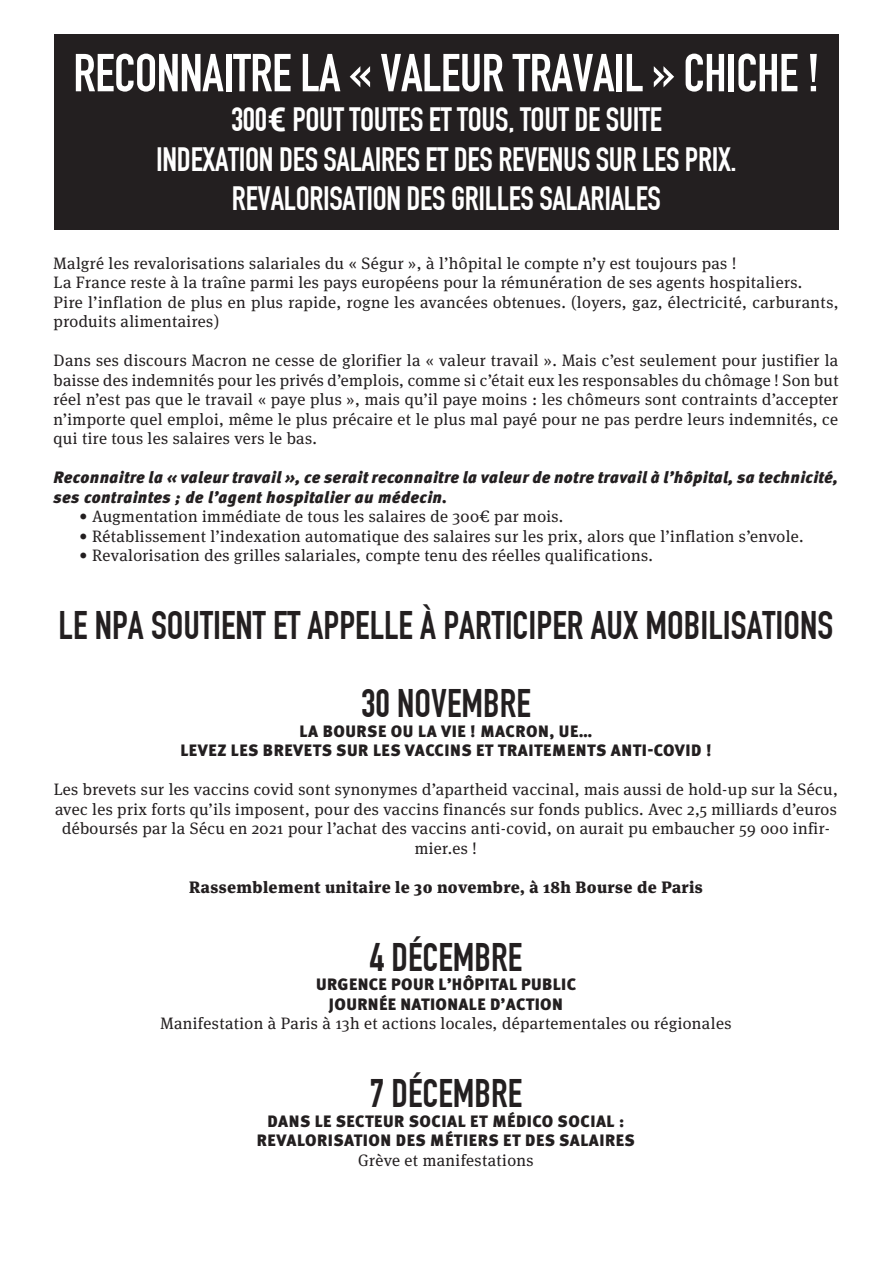
<style>
.page{position:relative;width:893px;height:1263px;background:#fff}
.page>*{position:absolute;margin:0;border:0;box-sizing:border-box;transform-origin:0 0}
.Titre_noir_long{font:52.5px "DIN Engschrift";letter-spacing:-.01em;color:#fff}
.Intertitre{font:39px "DIN Engschrift";color:#231f20}
.Titre_noir_long-2{font:33px "DIN Engschrift";letter-spacing:-.01em;color:#fff}
.Texte_courant{font:16.5px/19.5px "Meta Serif Pro";letter-spacing:.02em;color:#231f20}
.Liste{font:16.5px "Meta Serif Pro";letter-spacing:.02em;color:#231f20}
.Texte_courant-2{font:900 16.5px "Meta Pro";letter-spacing:.03em;color:#231f20}
.Texte_courant-3{font:italic 900 16.5px/19.5px "Meta Pro";letter-spacing:.02em;color:#231f20}
.Texte_courant-4{font:900 16.5px "Meta Serif Pro";letter-spacing:.02em;color:#231f20}
.s1{font-family:"Roboto";font-weight:700}
</style>
<div class="page">
<div style="left:54px;top:34px;width:785px;height:196px;background:#231f20"></div>
<p class="Titre_noir_long" style="left:73px;top:42px;width:748px">RECONNAITRE LA « VALEUR TRAVAIL » CHICHE !</p>
<p class="Titre_noir_long-2" style="left:231px;top:100px;width:432px">300<span class="s1">€</span> POUT TOUTES ET TOUS, TOUT DE SUITE</p>
<p class="Titre_noir_long-2" style="left:156px;top:140px;width:582px">INDEXATION DES SALAIRES ET DES REVENUS SUR LES PRIX.</p>
<p class="Titre_noir_long-2" style="left:232px;top:179px;width:430px">REVALORISATION DES GRILLES SALARIALES</p>
<p class="Texte_courant" style="left:54px;top:252px;width:684px">Malgré les revalorisations salariales du « Ségur », à l’hôpital le compte n’y est toujours pas !</p>
<p class="Texte_courant" style="left:54px;top:272px;width:750px">La France reste à la traîne parmi les pays européens pour la rémunération de ses agents hospitaliers.</p>
<p class="Texte_courant" style="left:54px;top:291px;width:786px">Pire l’inflation de plus en plus rapide, rogne les avancées obtenues. (loyers, gaz, électricité, carburants, produits alimentaires)</p>
<p class="Texte_courant" style="left:54px;top:350px;width:786px;text-align:justify">Dans ses discours Macron ne cesse de glorifier la « valeur travail ». Mais c’est seulement pour justifier la baisse des indemnités pour les privés d’emplois, comme si c’était eux les responsables du chômage ! Son but réel n’est pas que le travail « paye plus », mais qu’il paye moins : les chômeurs sont contraints d’accepter n’importe quel emploi, même le plus précaire et le plus mal payé pour ne pas perdre leurs indemnités, ce qui tire tous les salaires vers le bas.</p>
<p class="Texte_courant-3" style="left:54px;top:468px;width:786px">Reconnaitre la « valeur travail », ce serait reconnaitre la valeur de notre travail à l’hôpital, sa technicité, ses contraintes ; de l’agent hospitalier au médecin.</p>
<p class="Liste" style="left:79px;top:504px;width:486px">• Augmentation immédiate de tous les salaires de 300€ par mois.</p>
<p class="Liste" style="left:79px;top:524px;width:726px">• Rétablissement l’indexation automatique des salaires sur les prix, alors que l’inflation s’envole.</p>
<p class="Liste" style="left:79px;top:543px;width:575px">• Revalorisation des grilles salariales, compte tenu des réelles qualifications.</p>
<p class="Intertitre" style="left:59px;top:602px;width:776px">LE NPA SOUTIENT ET APPELLE À PARTICIPER AUX MOBILISATIONS</p>
<p class="Intertitre" style="left:361px;top:680px;width:171px">30 NOVEMBRE</p>
<p class="Texte_courant-2" style="left:299px;top:720px;width:294px">LA BOURSE OU LA VIE ! MACRON, UE…</p>
<p class="Texte_courant-2" style="left:180px;top:740px;width:533px">LEVEZ LES BREVETS SUR LES VACCINS ET TRAITEMENTS ANTI-COVID !</p>
<p class="Texte_courant" style="left:54px;top:779px;width:786px;text-align:center">Les brevets sur les vaccins covid sont synonymes d’apartheid vaccinal, mais aussi de hold-up sur la Sécu, avec les prix forts qu’ils imposent, pour des vaccins financés sur fonds publics. Avec 2,5 milliards d’euros déboursés par la Sécu en 2021 pour l’achat des vaccins anti-covid, on aurait pu embaucher 59 000 infir&shy;mier.es !</p>
<p class="Texte_courant-4" style="left:189px;top:873px;width:515px">Rassemblement unitaire le 30 novembre, à 18h Bourse de Paris</p>
<p class="Intertitre" style="left:370px;top:934px;width:154px">4 DÉCEMBRE</p>
<p class="Texte_courant-2" style="left:316px;top:974px;width:261px">URGENCE POUR L’HÔPITAL PUBLIC</p>
<p class="Texte_courant-2" style="left:329px;top:993px;width:235px">JOURNÉE NATIONALE D’ACTION</p>
<p class="Texte_courant" style="left:160px;top:1013px;width:572px">Manifestation à Paris à 13h et actions locales, départementales ou régionales</p>
<p class="Intertitre" style="left:370px;top:1070px;width:154px">7 DÉCEMBRE</p>
<p class="Texte_courant-2" style="left:268px;top:1110px;width:358px">DANS LE SECTEUR SOCIAL ET MÉDICO SOCIAL :</p>
<p class="Texte_courant-2" style="left:257px;top:1130px;width:380px">REVALORISATION DES MÉTIERS ET DES SALAIRES</p>
<p class="Texte_courant" style="left:358px;top:1149px;width:177px">Grève et manifestations</p>
</div>
